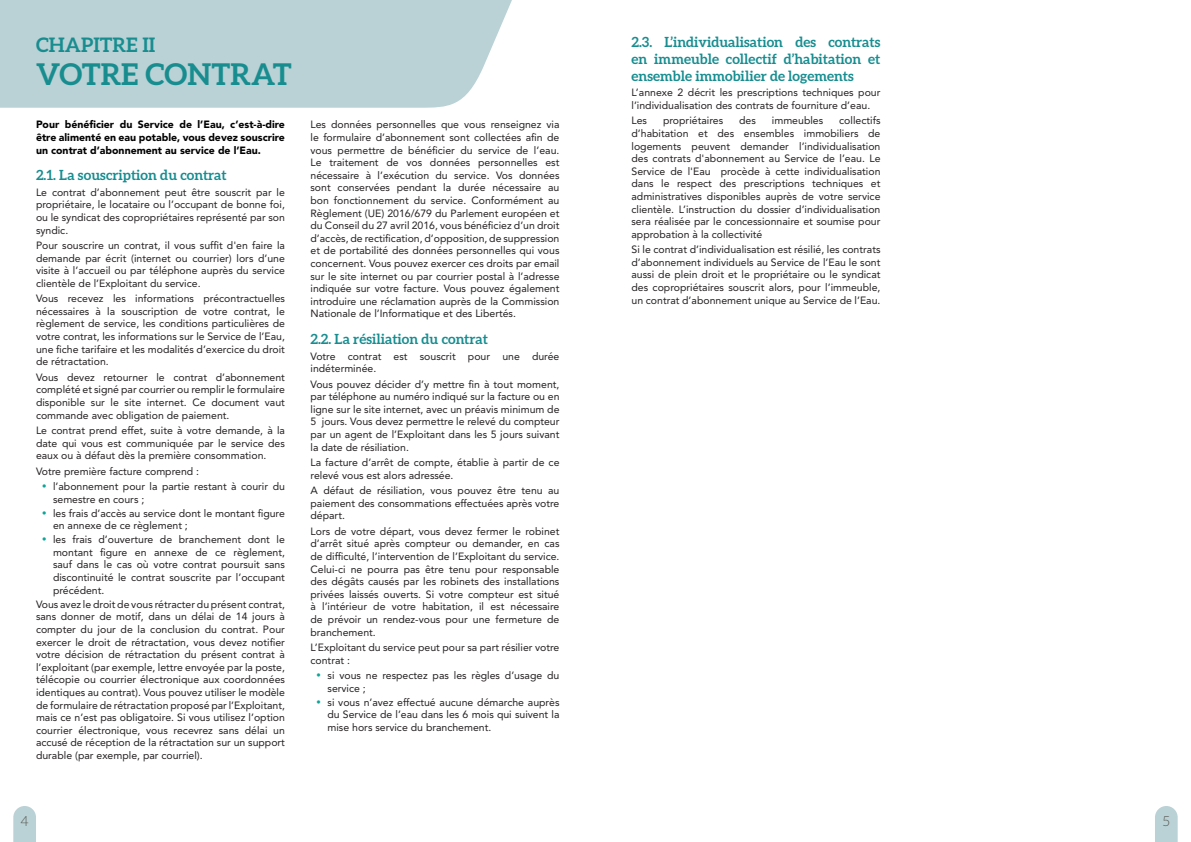
<style>
.page{position:relative;width:1191px;height:842px;background:#fff}
.page>*{position:absolute;margin:0;border:0;box-sizing:border-box;transform-origin:0 0}
.titres_chapitres_gau{font:700 30px "Aleo";color:#188d90}
.chapitres_gauche{font:700 20px "Aleo";color:#188d90}
.Articles_EP{font:700 14px/16.8px "Aleo";color:#188d90;text-align:justify}
.t1{font:300 14px "Aleo";color:#585752}
.TEXTE{font:10.5px/12.6px "Avenir LT Std";color:#231f20;text-align:justify}
.Intro{font:900 10.5px/12.6px "Avenir LT Std";color:#000001;text-align:justify}
</style>
<div class="page">
<div style="left:0;top:0;width:512px;height:108px;background:#bad2d5"></div>
<svg style="left:13px;top:806px;width:23px;height:36px"></svg>
<svg style="left:1155px;top:806px;width:22px;height:36px"></svg>
<p class="chapitres_gauche" style="left:36px;top:33px;width:121px">CHAPITRE II</p>
<p class="titres_chapitres_gau" style="left:36px;top:57px;width:257px">VOTRE CONTRAT</p>
<p class="Intro" style="left:36px;top:118px;width:250px">Pour bénéficier du Service de l’Eau, c’est-à-dire être alimenté en eau potable, vous devez souscrire un contrat d’abonnement au service de l’Eau.</p>
<p class="Articles_EP" style="left:36px;top:167px;width:192px">2.1. La souscription du contrat</p>
<p class="TEXTE" style="left:36px;top:186px;width:250px">Le contrat d’abonnement peut être souscrit par le propriétaire, le locataire ou l’occupant de bonne foi, ou le syndicat des copropriétaires représenté par son syndic.</p>
<p class="TEXTE" style="left:36px;top:239px;width:250px">Pour souscrire un contrat, il vous suffit d'en faire la demande par écrit (internet ou courrier) lors d’une visite à l’accueil ou par téléphone auprès du service clientèle de l’Exploitant du service.</p>
<p class="TEXTE" style="left:36px;top:292px;width:250px">Vous recevez les informations précontractuelles nécessaires à la souscription de votre contrat, le règlement de service, les conditions particulières de votre contrat, les informations sur le Service de l’Eau, une fiche tarifaire et les modalités d’exercice du droit de rétractation.</p>
<p class="TEXTE" style="left:36px;top:371px;width:250px">Vous devez retourner le contrat d’abonnement complété et signé par courrier ou remplir le formulaire disponible sur le site internet. Ce document vaut commande avec obligation de paiement.</p>
<p class="TEXTE" style="left:36px;top:424px;width:250px">Le contrat prend effet, suite à votre demande, à la date qui vous est communiquée par le service des eaux ou à défaut dès la première consommation.</p>
<p class="TEXTE" style="left:36px;top:465px;width:165px">Votre première facture comprend :</p>
<p class="TEXTE" style="left:53px;top:480px;width:233px">l’abonnement pour la partie restant à courir du semestre en cours ;</p>
<p class="TEXTE" style="left:53px;top:507px;width:233px">les frais d’accès au service dont le montant figure en annexe de ce règlement ;</p>
<p class="TEXTE" style="left:53px;top:533px;width:233px">les frais d’ouverture de branchement dont le montant figure en annexe de ce règlement, sauf dans le cas où votre contrat poursuit sans discontinuité le contrat souscrite par l’occupant précédent.</p>
<p class="TEXTE" style="left:36px;top:598px;width:250px">Vous avez le droit de vous rétracter du présent contrat, sans donner de motif, dans un délai de 14 jours à compter du jour de la conclusion du contrat. Pour exercer le droit de rétractation, vous devez notifier votre décision de rétractation du présent contrat à l’exploitant (par exemple, lettre envoyée par la poste, télécopie ou courrier électronique aux coordonnées identiques au contrat). Vous pouvez utiliser le modèle de formulaire de rétractation proposé par l’Exploitant, mais ce n’est pas obligatoire. Si vous utilisez l’option courrier électronique, vous recevrez sans délai un accusé de réception de la rétractation sur un support durable (par exemple, par courriel).</p>
<p class="TEXTE" style="left:310px;top:119px;width:250px">Les données personnelles que vous renseignez via le formulaire d’abonnement sont collectées afin de vous permettre de bénéficier du service de l’eau.<br>Le traitement de vos données personnelles est nécessaire à l’exécution du service. Vos données sont conservées pendant la durée nécessaire au bon fonctionnement du service. Conformément au Règlement (UE) 2016/679 du Parlement européen et du Conseil du 27 avril 2016, vous bénéficiez d’un droit d’accès, de rectification, d’opposition, de suppression et de portabilité des données personnelles qui vous concernent. Vous pouvez exercer ces droits par email sur le site internet ou par courrier postal à l’adresse indiquée sur votre facture. Vous pouvez également introduire une réclamation auprès de la Commission Nationale de l’Informatique et des Libertés.</p>
<p class="Articles_EP" style="left:310px;top:330px;width:179px">2.2. La résiliation du contrat</p>
<p class="TEXTE" style="left:310px;top:350px;width:250px">Votre contrat est souscrit pour une durée indéterminée.</p>
<p class="TEXTE" style="left:310px;top:378px;width:250px">Vous pouvez décider d’y mettre fin à tout moment, par téléphone au numéro indiqué sur la facture ou en ligne sur le site internet, avec un préavis minimum de 5 jours. Vous devez permettre le relevé du compteur par un agent de l’Exploitant dans les 5 jours suivant la date de résiliation.</p>
<p class="TEXTE" style="left:310px;top:456px;width:250px">La facture d’arrêt de compte, établie à partir de ce relevé vous est alors adressée.</p>
<p class="TEXTE" style="left:310px;top:484px;width:250px">A défaut de résiliation, vous pouvez être tenu au paiement des consommations effectuées après votre départ.</p>
<p class="TEXTE" style="left:310px;top:525px;width:250px">Lors de votre départ, vous devez fermer le robinet d’arrêt situé après compteur ou demander, en cas de difficulté, l’intervention de l’Exploitant du service.<br>Celui-ci ne pourra pas être tenu pour responsable des dégâts causés par les robinets des installations privées laissés ouverts. Si votre compteur est situé à l’intérieur de votre habitation, il est nécessaire de prévoir un rendez-vous pour une fermeture de branchement.</p>
<p class="TEXTE" style="left:310px;top:641px;width:250px">L’Exploitant du service peut pour sa part résilier votre contrat :</p>
<p class="TEXTE" style="left:327px;top:669px;width:233px">si vous ne respectez pas les règles d’usage du service ;</p>
<p class="TEXTE" style="left:327px;top:696px;width:233px">si vous n’avez effectué aucune démarche auprès du Service de l’eau dans les 6 mois qui suivent la mise hors service du branchement.</p>
<p class="Articles_EP" style="left:631px;top:34px;width:250px">2.3. L’individualisation des contrats en immeuble collectif d’habitation et ensemble immobilier de logements</p>
<p class="TEXTE" style="left:631px;top:86px;width:250px">L’annexe 2 décrit les prescriptions techniques pour l’individualisation des contrats de fourniture d’eau.</p>
<p class="TEXTE" style="left:631px;top:114px;width:17px">Les</p>
<p class="TEXTE" style="left:663px;top:114px;width:62px">propriétaires</p>
<p class="TEXTE" style="left:739px;top:114px;width:18px">des</p>
<p class="TEXTE" style="left:772px;top:114px;width:53px">immeubles</p>
<p class="TEXTE" style="left:631px;top:114px;width:250px;text-indent:208px">collectifs d’habitation et des ensembles immobiliers de logements peuvent demander l’individualisation des contrats d'abonnement au Service de l’eau. Le Service de l'Eau procède à cette individualisation dans le respect des prescriptions techniques et administratives disponibles auprès de votre service clientèle. L’instruction du dossier d’individualisation sera réalisée par le concessionnaire et soumise pour approbation à la collectivité</p>
<p class="TEXTE" style="left:631px;top:243px;width:250px">Si le contrat d’individualisation est résilié, les contrats d’abonnement individuels au Service de l’Eau le sont aussi de plein droit et le propriétaire ou le syndicat des copropriétaires souscrit alors, pour l’immeuble, un contrat d’abonnement unique au Service de l’Eau.</p>
<p class="t1" style="left:21px;top:814px;width:10px">4</p>
<p class="t1" style="left:1162px;top:814px;width:9px">5</p>
</div>
